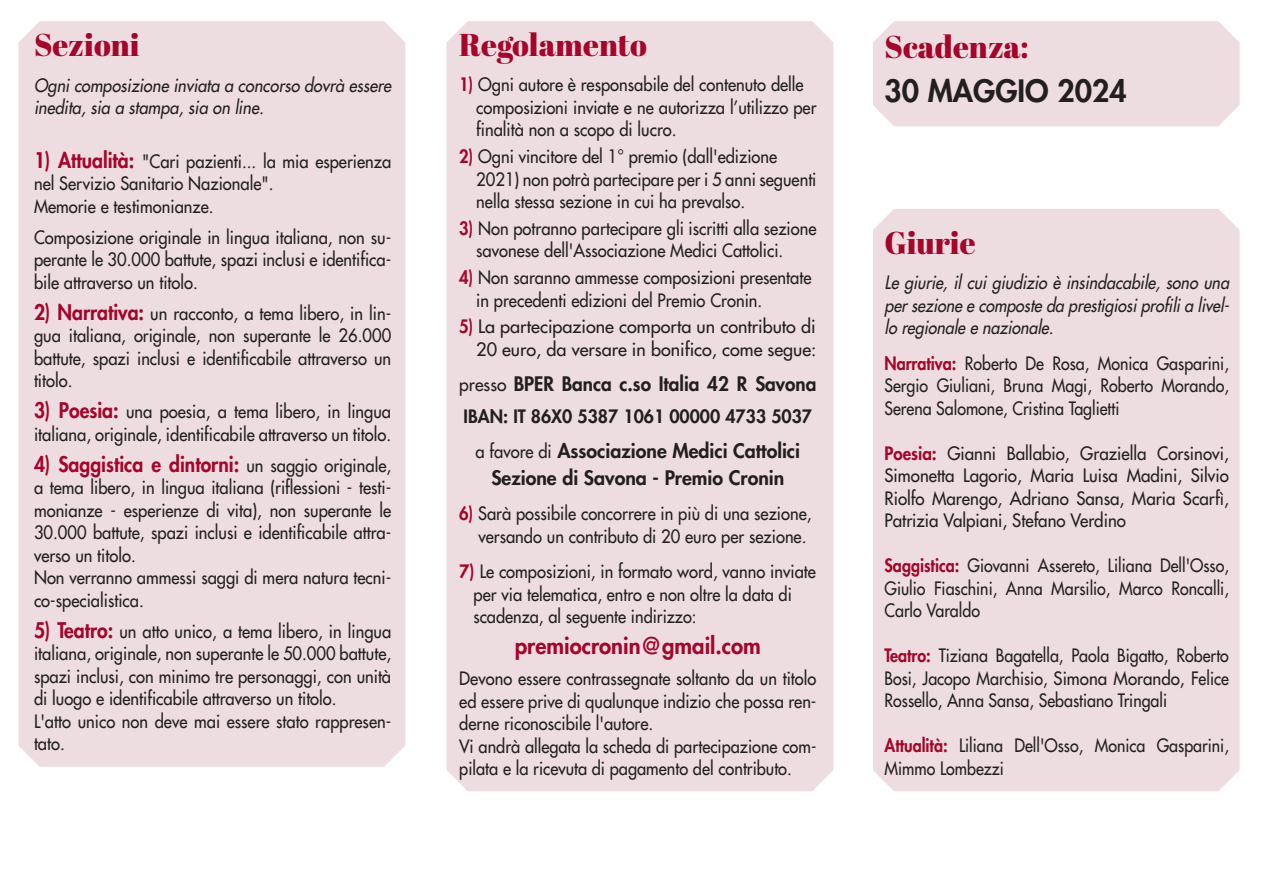
<style>
.page{position:relative;width:1263px;height:893px;background:#fff}
.page>*{position:absolute;margin:0;border:0;box-sizing:border-box;transform-origin:0 0}
.t1{font:31.5px "Abril Fatface";color:#a5052a}
.t2{font:800 30px "Futura";color:#231f20}
.t3{font:800 22.5px "Futura";color:#a5052a}
.t4{font:800 21px "Futura";color:#a5052a;scale:.92 1}
.t5{font:800 19.5px/27px "Futura";color:#231f20;text-align:center}
.t6{font:18px/22.5px "Futura";color:#231f20;scale:.92 1}
.t7{font:18px/22.5px "Futura";color:#231f20;text-align:justify;scale:.89 1}
.t8{font:18px/22.5px "Futura";color:#231f20;text-align:justify;scale:.94 1}
.t9{font:italic 18px/22.5px "Futura";color:#231f20;text-align:justify;scale:.89 1}
.t10{font:18px/22.5px "Futura";color:#231f20;text-align:right}
.t11{font:italic 18px/22.5px "Futura";color:#231f20;scale:.91 1}
.t12{font:800 18px "Futura";color:#231f20}
.s1{font-weight:800;font-size:21px;color:#a5052a}
.s2{font-weight:400;font-size:18px;color:#231f20}
.s3{font-weight:800;color:#a5052a}
.s4{font-weight:400;font-size:18px}
</style>
<div class="page">
<div style="left:18px;top:21px;width:387px;height:746px;background:#eddde1"></div>
<div style="left:446px;top:21px;width:387px;height:770px;background:#eddde1"></div>
<div style="left:873px;top:21px;width:366px;height:105px;background:#eddde1"></div>
<div style="left:873px;top:209px;width:366px;height:582px;background:#eddde1"></div>
<h1 class="t1" style="left:34px;top:23px;width:107px">Sezioni</h1>
<p class="t11" style="left:34px;top:74px;width:394px">Ogni composizione inviata a concorso dovrà essere inedita, sia a stampa, sia on line.</p>
<p class="t6" style="left:34px;top:150px;width:390px"><span class="s1">1) Attualità:</span> "Cari pazienti... la mia esperienza nel Servizio Sanitario Nazionale".<br>Memorie e testimonianze.</p>
<p class="t6" style="left:34px;top:226px;width:390px;text-align:justify">Composizione originale in lingua italiana, non su&shy;perante le 30.000 battute, spazi inclusi e identifica&shy;bile attraverso un titolo.</p>
<p class="t6" style="left:34px;top:302px;width:390px;text-align:justify"><span class="s1">2) Narrativa:</span> un racconto, a tema libero, in lin&shy;gua italiana, originale, non superante le 26.000 battute, spazi inclusi e identificabile attraverso un titolo.</p>
<p class="t6" style="left:34px;top:400px;width:390px"><span class="s1">3) Poesia:</span> una poesia, a tema libero, in lingua italiana, originale, identificabile attraverso un titolo.</p>
<p class="t4" style="left:34px;top:451px;width:390px">4) Saggistica e dintorni: <span class="s2">un saggio originale,</span></p>
<p class="t6" style="left:34px;top:476px;width:390px">a tema libero, in lingua italiana (riflessioni - testi&shy;monianze - esperienze di vita), non superante le 30.000 battute, spazi inclusi e identificabile attra&shy;verso un titolo.<br>Non verranno ammessi saggi di mera natura tecni&shy;co-specialistica.</p>
<p class="t6" style="left:34px;top:620px;width:390px"><span class="s1">5) Teatro:</span> un atto unico, a tema libero, in lingua italiana, originale, non superante le 50.000 battute, spazi inclusi, con minimo tre personaggi, con unità di luogo e identificabile attraverso un titolo.<br>L'atto unico non deve mai essere stato rappresen&shy;tato.</p>
<h1 class="t1" style="left:459px;top:23px;width:189px">Regolamento</h1>
<p class="t6" style="left:476px;top:74px;width:371px;text-indent:-17px"><span class="s3">1)</span> Ogni autore è responsabile del contenuto delle composizioni inviate e ne autorizza l’utilizzo per finalità non a scopo di lucro.</p>
<p class="t6" style="left:476px;top:145px;width:371px;text-indent:-17px"><span class="s3">2)</span> Ogni vincitore del 1° premio (dall'edizione<br>2021) non potrà partecipare per i 5 anni seguenti nella stessa sezione in cui ha prevalso.</p>
<p class="t6" style="left:476px;top:217px;width:371px;text-indent:-17px"><span class="s3">3)</span> Non potranno partecipare gli iscritti alla sezione savonese dell'Associazione Medici Cattolici.</p>
<p class="t6" style="left:476px;top:266px;width:366px;text-indent:-17px"><span class="s3">4)</span> Non saranno ammesse composizioni presentate in precedenti edizioni del Premio Cronin.</p>
<p class="t10" style="left:459px;top:316px;width:359px"><span class="s3">5)</span> La partecipazione comporta un contributo di<br>20 euro, da versare in bonifico, come segue:</p>
<p class="t5" style="left:459px;top:371px;width:359px"><span class="s4">presso</span> BPER Banca c.so Italia 42 R Savona</p>
<p class="t12" style="left:464px;top:405px;width:350px">IBAN: IT 86X0 5387 1061 00000 4733 5037</p>
<p class="t5" style="left:476px;top:437px;width:326px"><span class="s4">a favore di</span> Associazione Medici Cattolici<br>Sezione di Savona - Premio Cronin</p>
<p class="t6" style="left:459px;top:503px;width:384px;text-align:right"><span class="s3">6)</span> Sarà possibile concorrere in più di una sezione, versando un contributo di 20 euro per sezione.</p>
<p class="t6" style="left:473px;top:560px;width:374px;text-indent:-14px"><span class="s3">7)</span> Le composizioni, in formato word, vanno inviate per via telematica, entro e non oltre la data di scadenza, al seguente indirizzo:</p>
<p class="t3" style="left:515px;top:632px;width:248px">premiocronin@gmail.com</p>
<p class="t6" style="left:459px;top:667px;width:390px">Devono essere contrassegnate soltanto da un titolo ed essere prive di qualunque indizio che possa ren&shy;derne riconoscibile l'autore.<br>Vi andrà allegata la scheda di partecipazione com&shy;pilata e la ricevuta di pagamento del contributo.</p>
<h1 class="t1" style="left:884px;top:24px;width:146px">Scadenza:</h1>
<h2 class="t2" style="left:884px;top:72px;width:244px">30 MAGGIO 2024</h2>
<h1 class="t1" style="left:884px;top:221px;width:93px">Giurie</h1>
<p class="t9" style="left:884px;top:271px;width:393px">Le giurie, il cui giudizio è insindacabile, sono una persezione e composte da prestigiosiprofilia livel&shy;lo regionale e nazionale.</p>
<p class="t7" style="left:884px;top:352px;width:388px"><span class="s3">Narrativa:</span> Roberto De Rosa, Monica Gasparini, Sergio Giuliani, Bruna Magi, Roberto Morando, Serena Salomone, Cristina Taglietti</p>
<p class="t8" style="left:884px;top:442px;width:368px"><span class="s3">Poesia:</span> Gianni Ballabio, Graziella Corsinovi, Simonetta Lagorio, Maria Luisa Madini, Silvio Riolfo Marengo, Adriano Sansa, Maria Scarfì, Patrizia Valpiani, Stefano Verdino</p>
<p class="t7" style="left:884px;top:554px;width:388px"><span class="s3">Saggistica:</span> Giovanni Assereto, Liliana Dell'Osso, Giulio Fiaschini, Anna Marsilio, Marco Roncalli, Carlo Varaldo</p>
<p class="t7" style="left:884px;top:644px;width:388px"><span class="s3">Teatro:</span> Tiziana Bagatella, Paola Bigatto, Roberto Bosi, Jacopo Marchisio, Simona Morando, Felice Rossello, Anna Sansa, Sebastiano Tringali</p>
<p class="t7" style="left:884px;top:734px;width:388px"><span class="s3">Attualità:</span> Liliana Dell'Osso, Monica Gasparini,<br>Mimmo Lombezzi</p>
</div>
